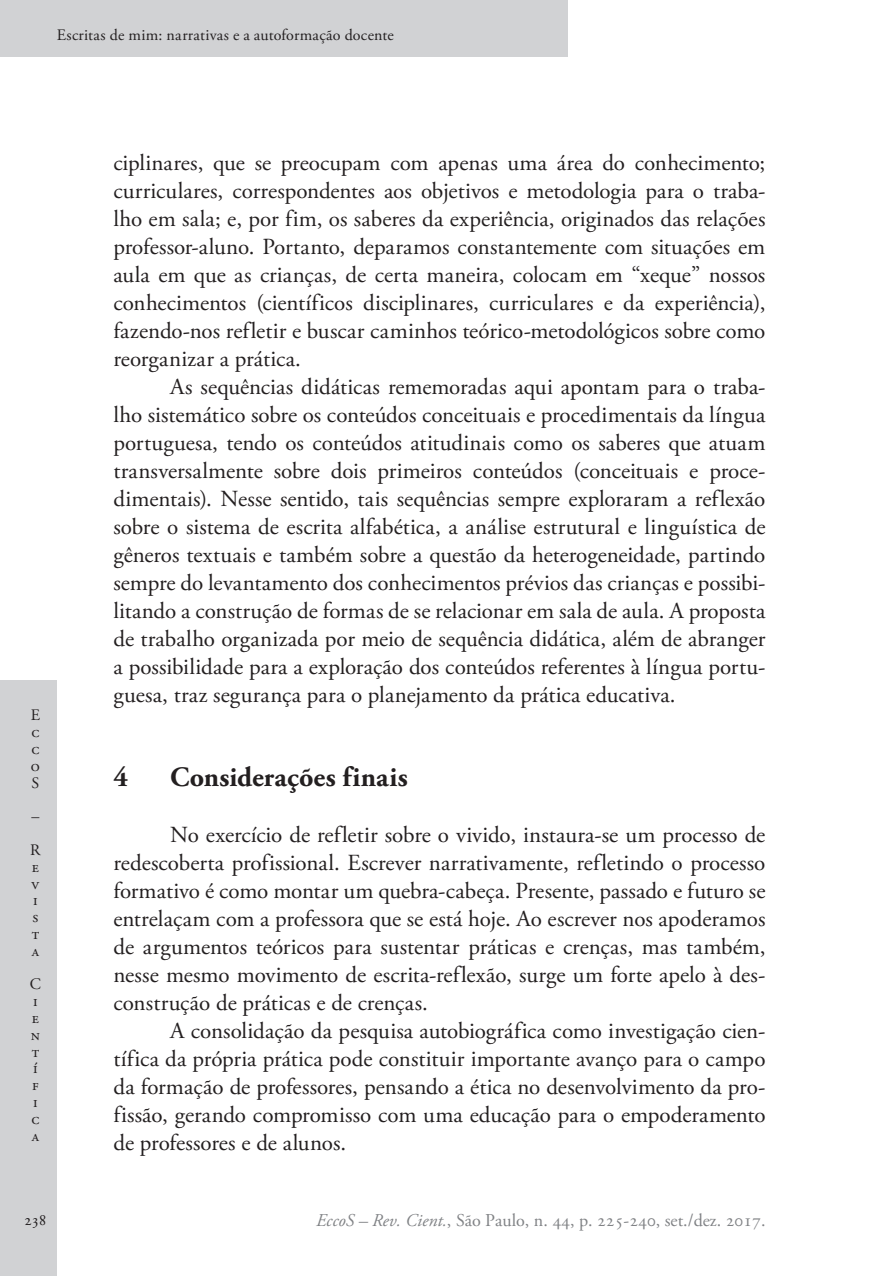
<style>
.page{position:relative;width:879px;height:1276px;background:#fff}
.page>*{position:absolute;margin:0;border:0;box-sizing:border-box;transform-origin:0 0}
.Ec_SubTitulo{font:700 28px "Adobe Garamond Pro";letter-spacing:.01em;color:#231f20}
.Ec_Normal{font:23px/28px "Adobe Garamond Pro";letter-spacing:-.005em;color:#231f20;text-align:justify}
.t1{font:18px "Adobe Garamond Pro";color:#808285}
.t2{font:16px/16.8px "Adobe Garamond Pro";letter-spacing:.015em;color:#231f20;text-align:justify}
.s1{font-style:italic}
</style>
<div class="page">
<div style="left:0;top:680px;width:57px;height:596px;background:#d1d2d4"></div>
<div style="left:0;top:0;width:567px;height:57px;background:#d1d2d4"></div>
<p class="t2" style="left:57px;top:27px;width:339px">Escritas de mim: narrativas e a autoformação docente</p>
<p class="t2" style="left:31px;top:707px;width:11px">E c c o S</p>
<p class="t2" style="left:30px;top:800px;width:12px;line-height:33.6px">–<br>R</p>
<p class="t2" style="left:32px;top:859px;width:9px">e v i s t a</p>
<p class="t2" style="left:30px;top:976px;width:13px;text-align:left">C i e n t í f i c a</p>
<p class="Ec_Normal" style="left:113px;top:150px;width:653px">ciplinares, que se preocupam com apenas uma área do conhecimento; curriculares, correspondentes aos objetivos e metodologia para o traba&shy;lho em sala; e, por fim, os saberes da experiência, originados das relações professor-aluno. Portanto, deparamos constantemente com situações em aula em que as crianças, de certa maneira, colocam em “xeque” nossos conhecimentos (científicos disciplinares, curriculares e da experiência), fazendo-nos refletir e buscar caminhos teórico-metodológicos sobre como reorganizar a prática.</p>
<p class="Ec_Normal" style="left:113px;top:374px;width:654px;text-indent:57px">As sequências didáticas rememoradas aqui apontam para o traba&shy;lho sistemático sobre os conteúdos conceituais e procedimentais da língua portuguesa, tendo os conteúdos atitudinais como os saberes que atuam transversalmente sobre dois primeiros conteúdos (conceituais e proce&shy;dimentais). Nesse sentido, tais sequências sempre exploraram a reflexão sobre o sistema de escrita alfabética, a análise estrutural e linguística de gêneros textuais e também sobre a questão da heterogeneidade, partindo sempre do levantamento dos conhecimentos prévios das crianças e possibi&shy;litando a construção de formas de se relacionar em sala de aula. A proposta de trabalho organizada por meio de sequência didática, além de abranger a possibilidade para a exploração dos conteúdos referentes à língua portu&shy;guesa, traz segurança para o planejamento da prática educativa.</p>
<p class="Ec_SubTitulo" style="left:113px;top:761px;width:16px">4</p>
<p class="Ec_SubTitulo" style="left:170px;top:761px;width:239px">Considerações finais</p>
<p class="Ec_Normal" style="left:113px;top:822px;width:653px;text-indent:57px">No exercício de refletir sobre o vivido, instaura-se um processo de redescoberta profissional. Escrever narrativamente, refletindo o processo formativo é como montar um quebra-cabeça. Presente, passado e futuro se entrelaçam com a professora que se está hoje. Ao escrever nos apoderamos de argumentos teóricos para sustentar práticas e crenças, mas também, nesse mesmo movimento de escrita-reflexão, surge um forte apelo à des&shy;construção de práticas e de crenças.</p>
<p class="Ec_Normal" style="left:113px;top:1018px;width:653px;text-indent:57px">A consolidação da pesquisa autobiográfica como investigação cien&shy;tífica da própria prática pode constituir importante avanço para o campo da formação de professores, pensando a ética no desenvolvimento da pro&shy;fissão, gerando compromisso com uma educação para o empoderamento de professores e de alunos.</p>
<p class="t2" style="left:24px;top:1212px;width:24px">238</p>
<p class="t1" style="left:316px;top:1209px;width:451px"><span class="s1">EccoS – Rev. Cient.</span>, São Paulo, n. 44, p. 225-240, set./dez. 2017.</p>
</div>
